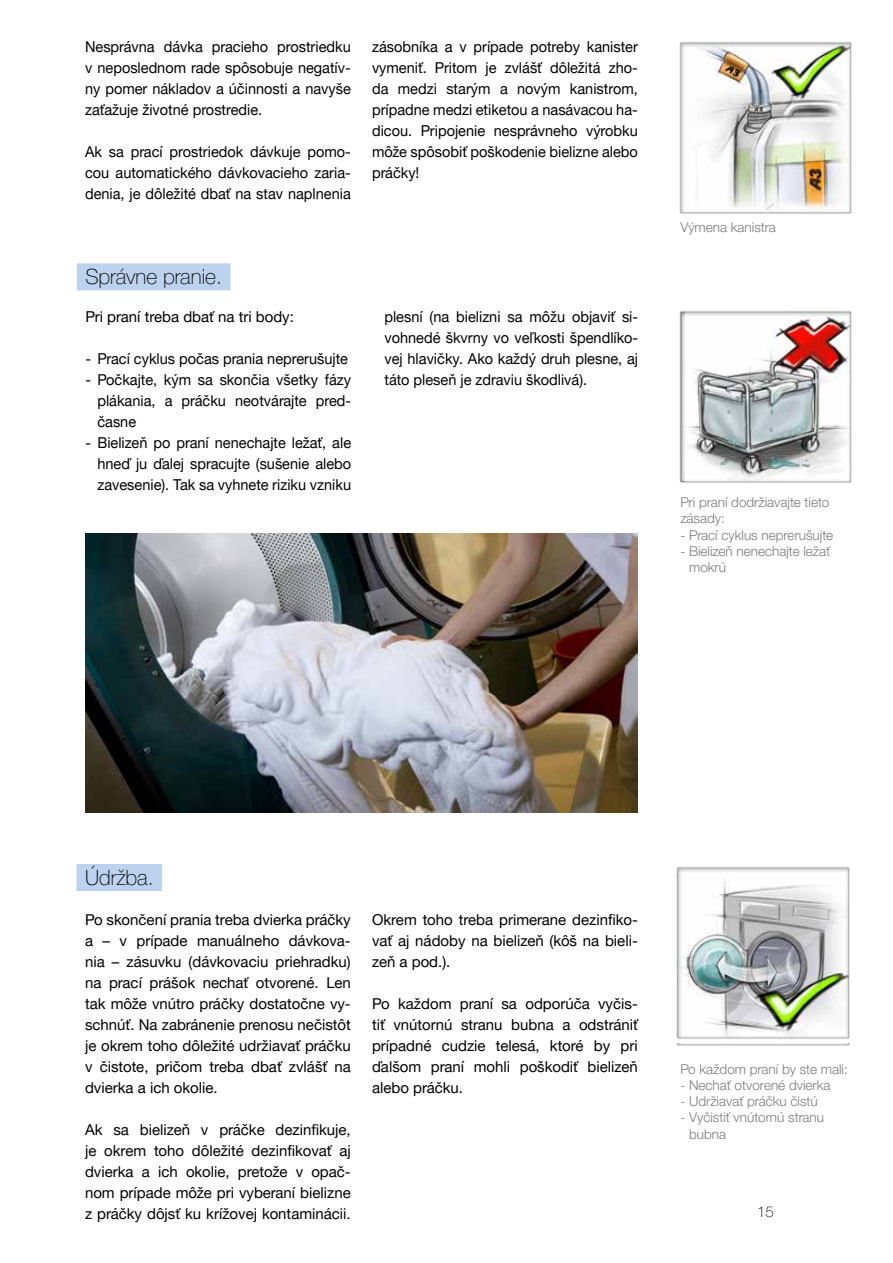
<style>
.page{position:relative;width:893px;height:1263px;background:#fff}
.page>*{position:absolute;margin:0;border:0;box-sizing:border-box;transform-origin:0 0}
.t1{font:100 21px "Helvetica Neue LTW1 G";color:#000}
.t2{font:15px/21px "Helvetica Neue LTW1 G";color:#000;text-align:justify}
.t3{font:100 15px "Helvetica Neue LTW1 G";color:#000}
.t4{font:300 13.5px/16.2px "Helvetica Neue LTW1 G";color:#7c7b7b}
</style>
<div class="page">
<img style="left:679px;top:42px;width:173px;height:172px">
<img style="left:679px;top:311px;width:173px;height:172px">
<img style="left:676px;top:1043px;width:174px;height:3px">
<img style="left:676px;top:867px;width:174px;height:172px">
<img style="left:85px;top:534px;width:553px;height:278px">
<div style="left:77px;top:263px;width:153px;height:27px;background:#bcd2ee"></div>
<div style="left:77px;top:864px;width:85px;height:27px;background:#bcd2ee"></div>
<p class="t2" style="left:85px;top:36px;width:267px">Nesprávna dávka pracieho prostriedku v neposlednom rade spôsobuje negatív&shy;ny pomer nákladov a účinnosti a navyše zaťažuje životné prostredie.</p>
<p class="t2" style="left:85px;top:141px;width:267px">Ak sa prací prostriedok dávkuje pomo&shy;cou automatického dávkovacieho zaria&shy;denia, je dôležité dbať na stav naplnenia</p>
<p class="t2" style="left:372px;top:36px;width:267px">zásobníka a v prípade potreby kanister vymeniť. Pritom je zvlášť dôležitá zho&shy;da medzi starým a novým kanistrom, prípadne medzi etiketou a nasávacou ha&shy;dicou. Pripojenie nesprávneho výrobku môže spôsobiť poškodenie bielizne alebo práčky!</p>
<h1 class="t1" style="left:85px;top:264px;width:138px">Správne pranie.</h1>
<p class="t2" style="left:85px;top:306px;width:210px">Pri praní treba dbať na tri body:</p>
<p class="t2" style="left:85px;top:348px;width:264px">- Prací cyklus počas prania neprerušujte</p>
<p class="t2" style="left:97px;top:369px;width:255px;text-indent:-12px">- Počkajte, kým sa skončia všetky fázy plákania, a práčku neotvárajte pred&shy;časne</p>
<p class="t2" style="left:97px;top:432px;width:255px;text-indent:-12px">- Bielizeň po praní nenechajte ležať, ale hneď ju ďalej spracujte (sušenie alebo zavesenie). Tak sa vyhnete riziku vzniku</p>
<p class="t2" style="left:384px;top:306px;width:255px">plesní (na bielizni sa môžu objaviť si&shy;vohnedé škvrny vo veľkosti špendlíko&shy;vej hlavičky. Ako každý druh plesne, aj táto pleseň je zdraviu škodlivá).</p>
<p class="t4" style="left:680px;top:219px;width:97px">Výmena kanistra</p>
<p class="t4" style="left:680px;top:494px;width:151px">Pri praní dodržiavajte tieto zásady:</p>
<p class="t4" style="left:680px;top:527px;width:154px">- Prací cyklus neprerušujte</p>
<p class="t4" style="left:689px;top:543px;width:143px;text-indent:-9px">- Bielizeň nenechajte ležať mokrú</p>
<h1 class="t1" style="left:85px;top:865px;width:70px">Údržba.</h1>
<p class="t2" style="left:85px;top:909px;width:267px">Po skončení prania treba dvierka práčky a – v prípade manuálneho dávkova&shy;nia – zásuvku (dávkovaciu priehradku) na prací prášok nechať otvorené. Len tak môže vnútro práčky dostatočne vy&shy;schnúť. Na zabránenie prenosu nečistôt je okrem toho dôležité udržiavať práčku v čistote, pričom treba dbať zvlášť na dvierka a ich okolie.</p>
<p class="t2" style="left:85px;top:1119px;width:267px">Ak sa bielizeň v práčke dezinfikuje, je okrem toho dôležité dezinfikovať aj dvierka a ich okolie, pretože v opač&shy;nom prípade môže pri vyberaní bielizne z práčky dôjsť ku krížovej kontaminácii.</p>
<p class="t2" style="left:372px;top:909px;width:267px">Okrem toho treba primerane dezinfiko&shy;vať aj nádoby na bielizeň (kôš na bieli&shy;zeň a pod.).</p>
<p class="t2" style="left:372px;top:993px;width:267px">Po každom praní sa odporúča vyčis&shy;tiť vnútornú stranu bubna a odstrániť prípadné cudzie telesá, ktoré by pri ďalšom praní mohli poškodiť bielizeň alebo práčku.</p>
<p class="t4" style="left:680px;top:1061px;width:169px">Po každom praní by ste mali:</p>
<p class="t4" style="left:680px;top:1077px;width:152px">- Nechať otvorené dvierka</p>
<p class="t4" style="left:680px;top:1093px;width:139px">- Udržiavať práčku čistú</p>
<p class="t4" style="left:689px;top:1109px;width:136px;text-indent:-9px">- Vyčistiť vnútornú stranu bubna</p>
<p class="t3" style="left:757px;top:1203px;width:18px">15</p>
</div>
